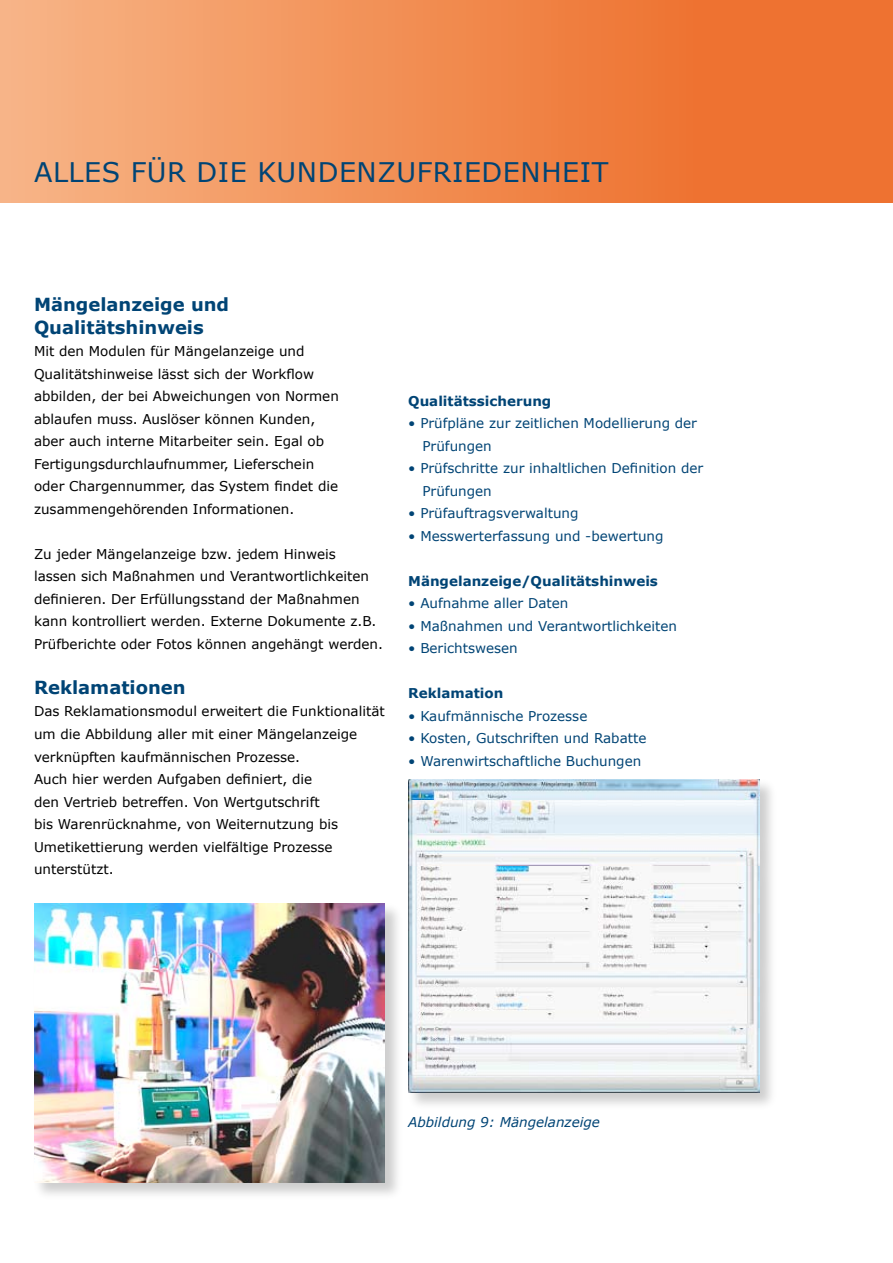
<style>
.page{position:relative;width:893px;height:1263px;background:#fff}
.page>*{position:absolute;margin:0;border:0;box-sizing:border-box;transform-origin:0 0}
.t1{font:27px "Verdana";letter-spacing:.02em;color:#004475}
.t2{font:700 18px/22.5px "Verdana";color:#004475}
.t3{font:13.5px/22.5px "Verdana";color:#000}
.t4{font:13.5px/22.5px "Verdana";color:#004475}
.t5{font:700 13.5px "Verdana";color:#004475}
.t6{font:italic 13.5px "Verdana";color:#004475}
</style>
<div class="page">
<div style="left:0;top:0;width:893px;height:203px;background:linear-gradient(to right,#f7b283,#ec6722)"></div>
<div style="left:33px;top:901px;width:371px;height:302px;background:#000;opacity:.2"></div>
<img style="left:34px;top:904px;width:351px;height:278px">
<div style="left:407px;top:777px;width:371px;height:335px;background:#000;opacity:.2"></div>
<img style="left:408px;top:779px;width:351px;height:314px">
<h1 class="t1" style="left:34px;top:153px;width:576px">alles fü r die Kundenzufriedenh eit</h1>
<h2 class="t2" style="left:34px;top:293px;width:197px">Mängelanzeige und<br>Qualitätshinweis</h2>
<p class="t3" style="left:34px;top:340px;width:306px">Mit den Modulen für Mängelanzeige und Qualitätshinweise lässt sich der Workflow abbilden, der bei Abweichungen von Normen ablaufen muss. Auslöser können Kunden, aber auch interne Mitarbeiter sein. Egal ob Fertigungsdurchlaufnummer, Lieferschein oder Chargennummer, das System findet die zusammengehörenden Informationen.</p>
<p class="t3" style="left:34px;top:543px;width:351px">Zu jeder Mängelanzeige bzw. jedem Hinweis<br>lassen sich Maßnahmen und Verantwortlichkeiten definieren. Der Erfüllungsstand der Maßnahmen kann kontrolliert werden. Externe Dokumente z.B.<br>Prüfberichte oder Fotos können angehängt werden.</p>
<h2 class="t2" style="left:34px;top:676px;width:153px">Reklamationen</h2>
<p class="t3" style="left:34px;top:700px;width:352px">Das Reklamationsmodul erweitert die Funktionalität um die Abbildung aller mit einer Mängelanzeige verknüpften kaufmännischen Prozesse.<br>Auch hier werden Aufgaben definiert, die<br>den Vertrieb betreffen. Von Wertgutschrift<br>bis Warenrücknahme, von Weiternutzung bis<br>U metikettierung werden vielfältige Prozesse unterstützt.</p>
<p class="t5" style="left:408px;top:391px;width:145px">Qualitätssicherung</p>
<p class="t4" style="left:422px;top:412px;width:276px;text-indent:-14px">• Prüfpläne zur zeitlichen Modellierung der<br>Prüfungen</p>
<p class="t4" style="left:422px;top:457px;width:282px;text-indent:-14px">• Prüfschritte zur inhaltlichen Definition der<br>Prüfungen</p>
<p class="t4" style="left:408px;top:502px;width:172px">• Prüfauftragsverwaltung</p>
<p class="t4" style="left:408px;top:524px;width:257px">• Messwerterfassung und -bewertung</p>
<p class="t5" style="left:408px;top:571px;width:251px">Mängelanzeige/Qualitätshinweis</p>
<p class="t4" style="left:408px;top:592px;width:162px">• Aufnahme aller Daten</p>
<p class="t4" style="left:408px;top:614px;width:270px">• Maßnahmen und Verantwortlichkeiten</p>
<p class="t4" style="left:408px;top:637px;width:111px">• Berichtswesen</p>
<p class="t5" style="left:408px;top:684px;width:97px">Reklamation</p>
<p class="t4" style="left:408px;top:704px;width:181px">• Kaufmännische Prozesse</p>
<p class="t4" style="left:408px;top:727px;width:240px">• Kosten, Gutschriften und Rabatte</p>
<p class="t4" style="left:408px;top:749px;width:235px">• Warenwirtschaftliche Buchungen</p>
<p class="t6" style="left:408px;top:1112px;width:193px">Abbildung 9: Mängelanzeige</p>
</div>
